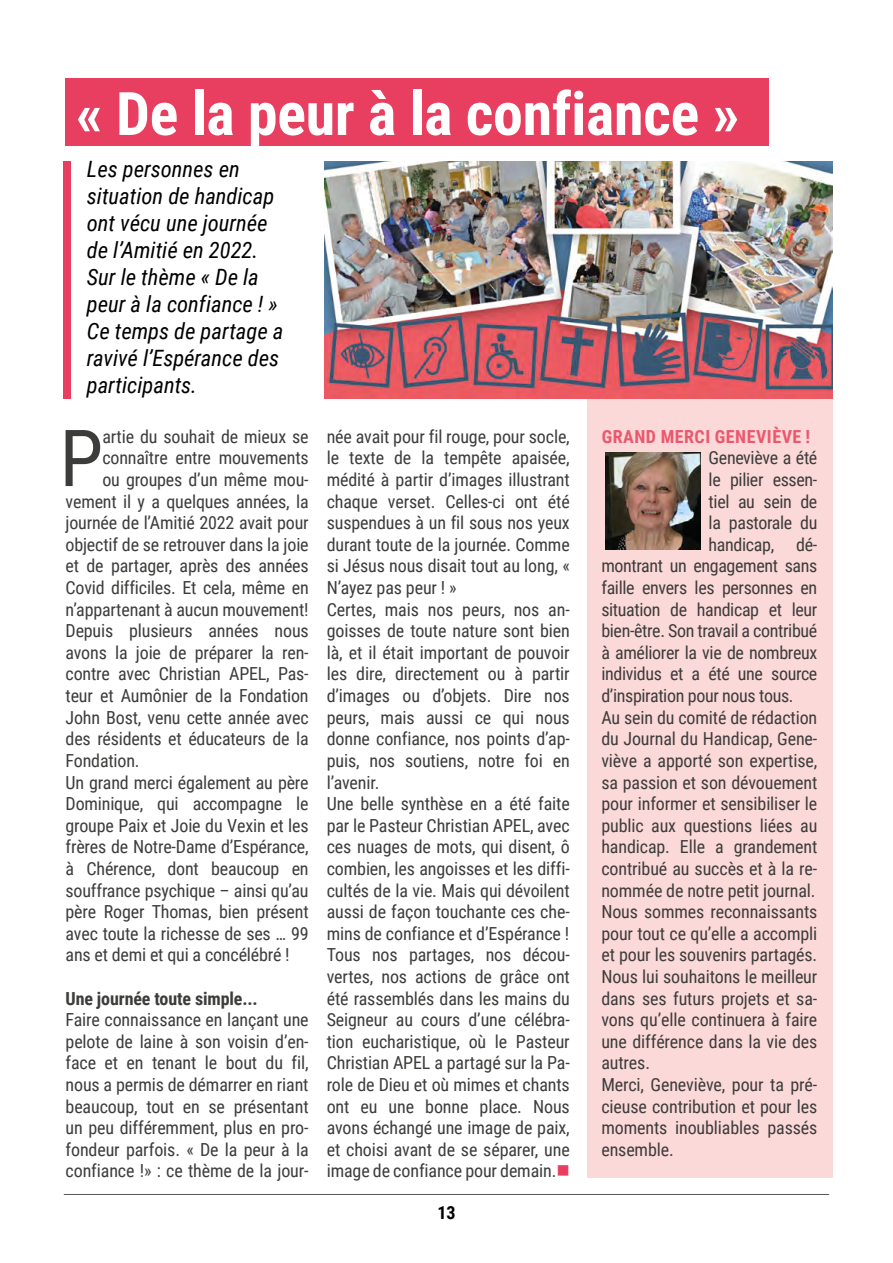
<style>
.page{position:relative;width:893px;height:1263px;background:#fff}
.page>*{position:absolute;margin:0;border:0;box-sizing:border-box;transform-origin:0 0}
.t1{font:78.75px "Roboto Condensed";color:#3c3c3b}
.t2{font:700 60px "Roboto Condensed";letter-spacing:-.005em;color:#fff}
.t3{font:italic 22.5px/27px "Roboto Condensed";color:#000}
.t4{font:18px/21.6px "Roboto Condensed";letter-spacing:-.005em;color:#3c3c3b;text-align:justify}
.t5{font:700 18px "Roboto Condensed";letter-spacing:-.005em;color:#3c3c3b}
.t6{font:700 18px "Roboto Condensed";letter-spacing:.03em;color:#eb586e}
.t7{font:700 18px "Roboto Condensed";color:#000}
.s1{color:#e83e60}
</style>
<div class="page">
<hr style="left:64px;top:1194px;width:765px;height:1px;background:#575756">
<div style="left:587px;top:162px;width:245px;height:1015px;background:#fbd9d8"></div>
<div style="left:65px;top:78px;width:704px;height:68px;background:#e83e60"></div>
<div style="left:63px;top:161px;width:8px;height:238px;background:#e83e60"></div>
<img style="left:324px;top:161px;width:508px;height:237px">
<img style="left:606px;top:453px;width:94px;height:96px">
<h2 class="t2" style="left:76px;top:72px;width:665px">« De la peur à la confiance »</h2>
<p class="t3" style="left:87px;top:154px;width:198px">Les personnes en situation de handicap ont vécu une journée de l’Amitié en 2022.<br>Sur le thème « De la peur à la confiance ! »<br>Ce temps de partage a ravivé l’Espérance des participants.</p>
<h1 class="t1" style="left:60px;top:403px;width:45px">P</h1>
<p class="t4" style="left:102px;top:425px;width:208px">artie du souhait de mieux se</p>
<p class="t4" style="left:102px;top:447px;width:208px">connaître entre mouvements</p>
<p class="t4" style="left:102px;top:468px;width:208px">ou groupes d’un même mou-</p>
<p class="t4" style="left:66px;top:490px;width:245px">vement il y a quelques années, la</p>
<p class="t4" style="left:66px;top:511px;width:245px">journée de l’Amitié 2022 avait pour</p>
<p class="t4" style="left:66px;top:533px;width:245px">objectif de se retrouver dans la joie</p>
<p class="t4" style="left:66px;top:555px;width:245px">et de partager, après des années</p>
<p class="t4" style="left:66px;top:576px;width:245px">Covid difficiles. Et cela, même en</p>
<p class="t4" style="left:66px;top:598px;width:245px">n’appartenant à aucun mouvement!</p>
<p class="t4" style="left:66px;top:619px;width:245px">Depuis plusieurs années nous</p>
<p class="t4" style="left:66px;top:641px;width:245px">avons la joie de préparer la ren-</p>
<p class="t4" style="left:66px;top:663px;width:245px">contre avec Christian APEL, Pas-</p>
<p class="t4" style="left:66px;top:684px;width:245px">teur et Aumônier de la Fondation</p>
<p class="t4" style="left:66px;top:706px;width:245px">John Bost, venu cette année avec</p>
<p class="t4" style="left:66px;top:727px;width:245px">des résidents et éducateurs de la</p>
<p class="t4" style="left:66px;top:749px;width:76px">Fondation.</p>
<p class="t4" style="left:66px;top:771px;width:245px">Un grand merci également au père</p>
<p class="t4" style="left:66px;top:792px;width:245px">Dominique, qui accompagne le</p>
<p class="t4" style="left:66px;top:814px;width:245px">groupe Paix et Joie du Vexin et les</p>
<p class="t4" style="left:66px;top:835px;width:245px">frères de Notre-Dame d’Espérance,</p>
<p class="t4" style="left:66px;top:857px;width:245px">à Chérence, dont beaucoup en</p>
<p class="t4" style="left:66px;top:879px;width:245px">souffrance psychique – ainsi qu’au</p>
<p class="t4" style="left:66px;top:900px;width:245px">père Roger Thomas, bien présent</p>
<p class="t4" style="left:66px;top:922px;width:245px">avec toute la richesse de ses … 99</p>
<p class="t4" style="left:66px;top:943px;width:226px">ans et demi et qui a concélébré !</p>
<p class="t5" style="left:66px;top:985px;width:194px">Une journée toute simple...</p>
<p class="t4" style="left:66px;top:1008px;width:245px">Faire connaissance en lançant une pelote de laine à son voisin d’en&shy;face et en tenant le bout du fil, nous a permis de démarrer en riant beaucoup, tout en se présentant un peu différemment, plus en pro&shy;fondeur parfois. « De la peur à la confiance !» : ce thème de la jour-</p>
<p class="t4" style="left:327px;top:425px;width:245px;text-align:left">née avait pour fil rouge, pour socle, le texte de la tempête apaisée, médité à partir d’images illustrant chaque verset. Celles-ci ont été suspendues à un fil sous nos yeux durant toute de la journée. Comme si Jésus nous disait tout au long, «<br>N’ayez pas peur ! »<br>Certes, mais nos peurs, nos an&shy;goisses de toute nature sont bien là, et il était important de pouvoir les dire, directement ou à partir d’images ou d’objets. Dire nos peurs, mais aussi ce qui nous donne confiance, nos points d’ap&shy;puis, nos soutiens, notre foi en l’avenir.<br>Une belle synthèse en a été faite par le Pasteur Christian APEL, avec ces nuages de mots, qui disent, ô combien, les angoisses et les diffi&shy;cultés de la vie. Mais qui dévoilent aussi de façon touchante ces che&shy;mins de confiance et d’Espérance !<br>Tous nos partages, nos décou&shy;vertes, nos actions de grâce ont été rassemblés dans les mains du<br>Seigneur au cours d’une célébra&shy;tion eucharistique, où le Pasteur<br>Christian APEL a partagé sur la Pa&shy;role de Dieu et où mimes et chants ont eu une bonne place. Nous avons échangé une image de paix, et choisi avant de se séparer, une image de confiance pour demain.<span class="s1">■</span></p>
<p class="t7" style="left:437px;top:1199px;width:20px">13</p>
<p class="t6" style="left:602px;top:424px;width:210px">GRAND MERCI GENEVIÈVE !</p>
<p class="t4" style="left:709px;top:447px;width:110px">Geneviève a été</p>
<p class="t4" style="left:709px;top:468px;width:110px">le pilier essen-</p>
<p class="t4" style="left:709px;top:490px;width:110px">tiel au sein de</p>
<p class="t4" style="left:709px;top:511px;width:110px">la pastorale du</p>
<p class="t4" style="left:709px;top:533px;width:110px">handicap, dé-</p>
<p class="t4" style="left:601px;top:555px;width:217px">montrant un engagement sans</p>
<p class="t4" style="left:601px;top:576px;width:217px">faille envers les personnes en</p>
<p class="t4" style="left:601px;top:598px;width:217px">situation de handicap et leur</p>
<p class="t4" style="left:601px;top:619px;width:217px">bien-être. Son travail a contribué</p>
<p class="t4" style="left:601px;top:641px;width:217px">à améliorer la vie de nombreux</p>
<p class="t4" style="left:601px;top:663px;width:217px">individus et a été une source</p>
<p class="t4" style="left:601px;top:684px;width:194px">d’inspiration pour nous tous.</p>
<p class="t4" style="left:601px;top:706px;width:217px">Au sein du comité de rédaction</p>
<p class="t4" style="left:601px;top:727px;width:217px">du Journal du Handicap, Gene-</p>
<p class="t4" style="left:601px;top:749px;width:217px">viève a apporté son expertise,</p>
<p class="t4" style="left:601px;top:771px;width:217px">sa passion et son dévouement</p>
<p class="t4" style="left:601px;top:792px;width:217px">pour informer et sensibiliser le</p>
<p class="t4" style="left:601px;top:814px;width:217px">public aux questions liées au</p>
<p class="t4" style="left:601px;top:835px;width:217px">handicap. Elle a grandement</p>
<p class="t4" style="left:601px;top:857px;width:217px">contribué au succès et à la re-</p>
<p class="t4" style="left:601px;top:879px;width:216px">nommée de notre petit journal.</p>
<p class="t4" style="left:601px;top:900px;width:218px">Nous sommes reconnaissants</p>
<p class="t4" style="left:601px;top:922px;width:217px">pour tout ce qu’elle a accompli</p>
<p class="t4" style="left:601px;top:943px;width:217px">et pour les souvenirs partagés.</p>
<p class="t4" style="left:601px;top:965px;width:217px">Nous lui souhaitons le meilleur</p>
<p class="t4" style="left:601px;top:987px;width:217px">dans ses futurs projets et sa-</p>
<p class="t4" style="left:601px;top:1008px;width:217px">vons qu’elle continuera à faire</p>
<p class="t4" style="left:601px;top:1030px;width:217px">une différence dans la vie des</p>
<p class="t4" style="left:601px;top:1051px;width:50px">autres.</p>
<p class="t4" style="left:601px;top:1073px;width:217px">Merci, Geneviève, pour ta pré-</p>
<p class="t4" style="left:601px;top:1095px;width:217px">cieuse contribution et pour les</p>
<p class="t4" style="left:601px;top:1116px;width:217px">moments inoubliables passés</p>
<p class="t4" style="left:601px;top:1138px;width:74px">ensemble.</p>
</div>
